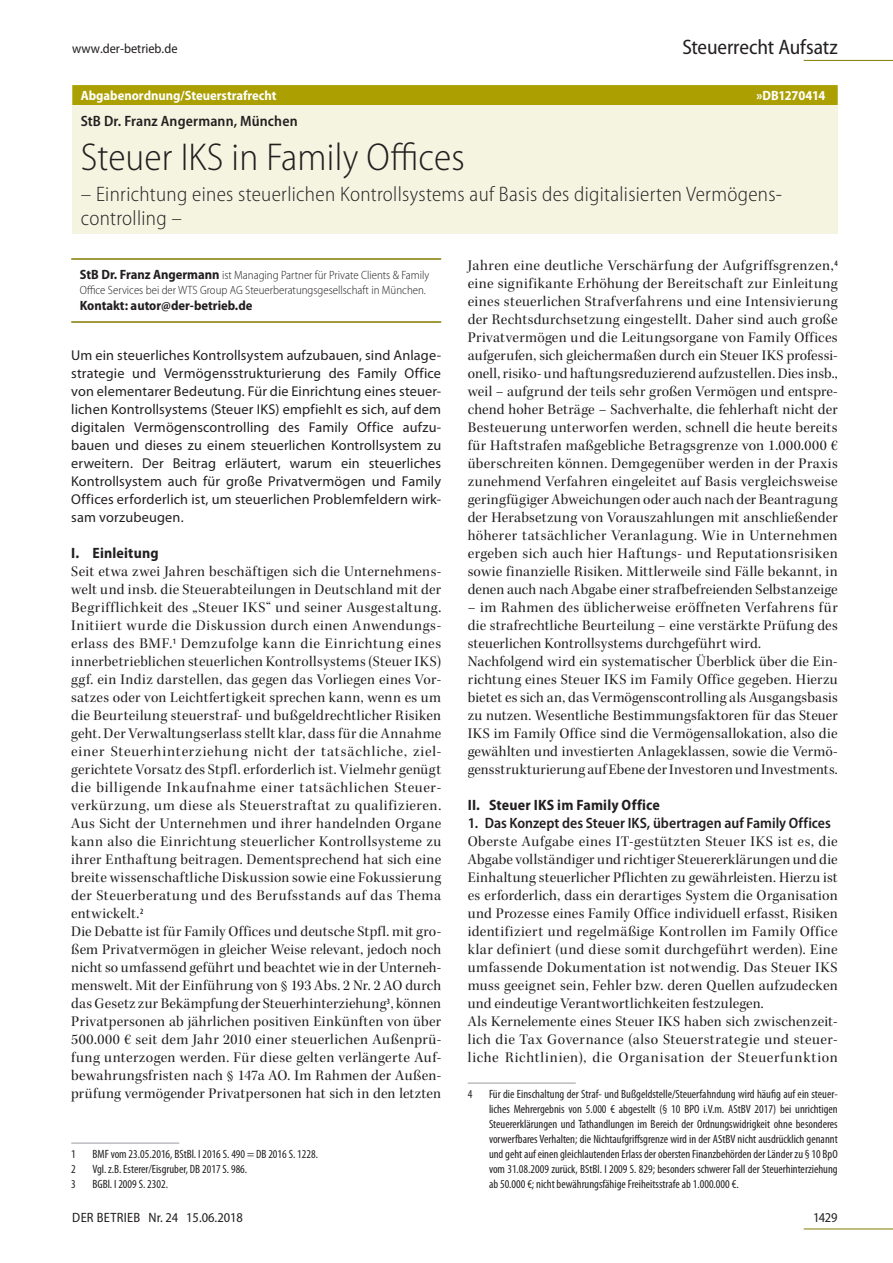
<style>
.page{position:relative;width:893px;height:1263px;background:#fff}
.page>*{position:absolute;margin:0;border:0;box-sizing:border-box;transform-origin:0 0}
.TITEL-2SP{font:300 semi-condensed 39px "Myriad Pro";letter-spacing:.005em;color:#231f20}
.UTITEL-2SP{font:300 semi-condensed 21px/24px "Myriad Pro";letter-spacing:.015em;color:#231f20}
.t1{font:semi-condensed 21px "Myriad Pro";letter-spacing:-.01em;color:#231f20}
.ABS{font:15px/18px "Kepler Std Subh";letter-spacing:.02em;color:#231f20;text-align:justify}
.ZWIUE-2{font:600 semi-condensed 15px "Myriad Pro";color:#231f20}
.ZWIUE-1{font:700 semi-condensed 15px "Myriad Pro";letter-spacing:.01em;color:#231f20}
.AUTORENZEILE{font:600 semi-condensed 15px "Myriad Pro";letter-spacing:.01em;color:#231f20}
.ABSTRACT{font:14.25px/18px "Myriad Pro";letter-spacing:.01em;color:#231f20;text-align:justify}
.SEITENZAHL_RECHTS_MA{font:semi-condensed 13.5px "Myriad Pro";color:#231f20}
.RUBRIK-2SP{font:700 semi-condensed 13.5px "Myriad Pro";color:#fff}
.BIO{font:700 semi-condensed 13.5px "Myriad Pro";color:#231f20}
.RUBRIK-2SP-2{font:700 semi-condensed 13.5px "Myriad Pro";letter-spacing:-.02em;color:#fff}
.FUSSNOTE{font:condensed 12px/15px "Myriad Pro";color:#231f20;text-align:justify}
.BIO-2{font:300 semi-condensed 12px/14.4px "Myriad Pro";color:#231f20}
.s1{font-weight:700;font-size:13.5px}
</style>
<div class="page">
<hr style="left:804px;top:1228px;width:89px;height:1px;background:#837a00">
<hr style="left:804px;top:60px;width:89px;height:1px;background:#837a00">
<hr style="left:71px;top:258px;width:370px;height:2px;background:#837a00">
<hr style="left:71px;top:321px;width:370px;height:2px;background:#837a00">
<hr style="left:71px;top:1142px;width:108px;height:2px;background:#bcbdc0">
<div style="left:72px;top:85px;width:766px;height:21px;background:#ab9f01"></div>
<div style="left:72px;top:106px;width:766px;height:128px;background:#f5f4e1"></div>
<hr style="left:468px;top:1082px;width:108px;height:2px;background:#bcbdc0">
<p class="SEITENZAHL_RECHTS_MA" style="left:72px;top:40px;width:107px">www.der-betrieb.de</p>
<h2 class="t1" style="left:682px;top:34px;width:157px">Steuerrecht Aufsatz</h2>
<p class="RUBRIK-2SP" style="left:81px;top:87px;width:197px">Abgabenordnung/Steuerstrafrecht</p>
<p class="RUBRIK-2SP-2" style="left:756px;top:87px;width:70px">»DB1270414</p>
<p class="AUTORENZEILE" style="left:81px;top:111px;width:218px">StB Dr. Franz Angermann, München</p>
<p class="TITEL-2SP" style="left:81px;top:134px;width:385px">Steuer IKS in Family Offices</p>
<p class="UTITEL-2SP" style="left:81px;top:182px;width:703px">– Einrichtung eines steuerlichen Kontrollsystems auf Basis des digitalisierten Vermögens&shy;controlling –</p>
<p class="ABS" style="left:468px;top:257px;width:372px">Jahren eine deutliche Verschärfung der Aufgriffsgrenzen,<sup>4 </sup>eine signifikante Erhöhung der Bereitschaft zur Einleitung eines steuerlichen Strafverfahrens und eine Intensivierung der Rechtsdurchsetzung eingestellt. Daher sind auch große Privatvermögen und die Leitungsorgane von Family Offices aufgerufen, sich gleichermaßen durch ein Steuer IKS professi&shy;onell, risiko- und haftungsreduzierend aufzustellen. Dies insb., weil – aufgrund der teils sehr großen Vermögen und entspre&shy;chend hoher Beträge – Sachverhalte, die fehlerhaft nicht der Besteuerung unterworfen werden, schnell die heute bereits für Haftstrafen maßgebliche Betragsgrenze von 1.000.000 € überschreiten können. Demgegenüber werden in der Praxis zunehmend Verfahren eingeleitet auf Basis vergleichsweise geringfügiger Abweichungen oder auch nach der Beantragung der Herabsetzung von Vorauszahlungen mit anschließender höherer tatsächlicher Veranlagung. Wie in Unternehmen ergeben sich auch hier Haftungs- und Reputationsrisiken sowie finanzielle Risiken. Mittlerweile sind Fälle bekannt, in denen auch nach Abgabe einer strafbefreienden Selbstanzeige</p>
<p class="ABS" style="left:468px;top:599px;width:371px">– im Rahmen des üblicherweise eröffneten Verfahrens für die strafrechtliche Beurteilung – eine verstärkte Prüfung des steuerlichen Kontrollsystems durchgeführt wird.</p>
<p class="ABS" style="left:468px;top:653px;width:371px">Nachfolgend wird ein systematischer Überblick über die Ein&shy;richtung eines Steuer IKS im Family Office gegeben. Hierzu bietet es sich an, das Vermögenscontrolling als Ausgangsbasis zu nutzen. Wesentliche Bestimmungsfaktoren für das Steuer IKS im Family Office sind die Vermögensallokation, also die gewählten und investierten Anlageklassen, sowie die Vermö&shy;gensstrukturierung auf Ebene der Investoren und Investments.</p>
<p class="ZWIUE-1" style="left:468px;top:795px;width:194px">II. Steuer IKS im Family Office</p>
<p class="ZWIUE-2" style="left:468px;top:814px;width:365px">1. Das Konzept des Steuer IKS, übertragen auf Family Offices</p>
<p class="ABS" style="left:468px;top:833px;width:371px">Oberste Aufgabe eines IT-gestützten Steuer IKS ist es, die Abgabe vollständiger und richtiger Steuererklärungen und die Einhaltung steuerlicher Pflichten zu gewährleisten. Hierzu ist es erforderlich, dass ein derartiges System die Organisation und Prozesse eines Family Office individuell erfasst, Risiken identifiziert und regelmäßige Kontrollen im Family Office klar definiert (und diese somit durchgeführt werden). Eine umfassende Dokumentation ist notwendig. Das Steuer IKS muss geeignet sein, Fehler bzw. deren Quellen aufzudecken und eindeutige Verantwortlichkeiten festzulegen.</p>
<p class="ABS" style="left:468px;top:1013px;width:371px">Als Kernelemente eines Steuer IKS haben sich zwischenzeit&shy;lich die Tax Governance (also Steuerstrategie und steuer&shy;liche Richtlinien), die Organisation der Steuerfunktion</p>
<p class="FUSSNOTE" style="left:468px;top:1086px;width:6px">4</p>
<p class="FUSSNOTE" style="left:489px;top:1086px;width:350px">Für die Einschaltung der Straf- und Bußgeldstelle/Steuerfahndung wird häufig auf ein steuer&shy;liches Mehrergebnis von 5.000 € abgestellt (§ 10 BPO i.V.m. AStBV 2017) bei unrichtigen Steuererklärungen und Tathandlungen im Bereich der Ordnungswidrigkeit ohne besonderes vorwerfbares Verhalten; die Nichtaufgriffsgrenze wird in der AStBV nicht ausdrücklich genannt und geht auf einen gleichlautenden Erlass der obersten Finanzbehörden der Länder zu § 10 BpO vom 31.08.2009 zurück, BStBl. I 2009 S. 829; besonders schwerer Fall der Steuerhinterziehung ab 50.000 €; nicht bewährungsfähige Freiheitsstrafe ab 1.000.000 €.</p>
<p class="BIO-2" style="left:80px;top:268px;width:351px"><span class="s1">StB Dr. Franz Angermann</span> ist Managing Partner für Private Clients &amp; Family<br>Office Services bei der WTS Group AG Steuerberatungsgesellschaft in München.</p>
<p class="BIO" style="left:80px;top:297px;width:174px">Kontakt: autor@der-betrieb.de</p>
<p class="ABSTRACT" style="left:71px;top:346px;width:371px">Um ein steuerliches Kontrollsystem aufzubauen, sind Anlage&shy;strategie und Vermögensstrukturierung des Family Office von elementarer Bedeutung. Für die Einrichtung eines steuer&shy;lichen Kontrollsystems (Steuer IKS) empfiehlt es sich, auf dem digitalen Vermögenscontrolling des Family Office aufzu&shy;bauen und dieses zu einem steuerlichen Kontrollsystem zu erweitern. Der Beitrag erläutert, warum ein steuerliches Kontrollsystem auch für große Privatvermögen und Family Offices erforderlich ist, um steuerlichen Problemfeldern wirk&shy;sam vorzubeugen.</p>
<p class="ZWIUE-1" style="left:71px;top:543px;width:89px">I. Einleitung</p>
<p class="ABS" style="left:71px;top:563px;width:371px">Seit etwa zwei Jahren beschäftigen sich die Unternehmens&shy;welt und insb. die Steuerabteilungen in Deutschland mit der Begrifflichkeit des „Steuer IKS“ und seiner Ausgestaltung.<br>Initiiert wurde die Diskussion durch einen Anwendungs&shy;erlass des BMF.<sup>1</sup> Demzufolge kann die Einrichtung eines innerbetrieblichen steuerlichen Kontrollsystems (Steuer IKS) ggf. ein Indiz darstellen, das gegen das Vorliegen eines Vor&shy;satzes oder von Leichtfertigkeit sprechen kann, wenn es um die Beurteilung steuerstraf- und bußgeldrechtlicher Risiken geht. Der Verwaltungserlass stellt klar, dass für die Annahme einer Steuerhinterziehung nicht der tatsächliche, ziel&shy;gerichtete Vorsatz des Stpfl. erforderlich ist. Vielmehr genügt die billigende Inkaufnahme einer tatsächlichen Steuer&shy;verkürzung, um diese als Steuerstraftat zu qualifizieren.<br>Aus Sicht der Unternehmen und ihrer handelnden Organe kann also die Einrichtung steuerlicher Kontrollsysteme zu ihrer Enthaftung beitragen. Dementsprechend hat sich eine breite wissenschaftliche Diskussion sowie eine Fokussierung der Steuerberatung und des Berufsstands auf das Thema entwickelt.<sup>2</sup></p>
<p class="ABS" style="left:71px;top:923px;width:371px">Die Debatte ist für Family Offices und deutsche Stpfl. mit gro&shy;ßem Privatvermögen in gleicher Weise relevant, jedoch noch nicht so umfassend geführt und beachtet wie in der Unterneh&shy;menswelt. Mit der Einführung von § 193 Abs. 2 Nr. 2 AO durch das Gesetz zur Bekämpfung der Steuerhinterziehung<sup>3</sup>, können Privatpersonen ab jährlichen positiven Einkünften von über 500.000 € seit dem Jahr 2010 einer steuerlichen Außenprü&shy;fung unterzogen werden. Für diese gelten verlängerte Auf&shy;bewahrungsfristen nach § 147a AO. Im Rahmen der Außen&shy;prüfung vermögender Privatpersonen hat sich in den letzten</p>
<p class="FUSSNOTE" style="left:71px;top:1146px;width:6px">1</p>
<p class="FUSSNOTE" style="left:92px;top:1146px;width:227px">BMF vom 23.05.2016, BStBl. I 2016 S. 490 = DB 2016 S. 1228.</p>
<p class="FUSSNOTE" style="left:71px;top:1161px;width:6px">2</p>
<p class="FUSSNOTE" style="left:92px;top:1161px;width:156px">Vgl. z.B. Esterer/Eisgruber, DB 2017 S. 986.</p>
<p class="FUSSNOTE" style="left:71px;top:1176px;width:6px">3</p>
<p class="FUSSNOTE" style="left:92px;top:1176px;width:77px">BGBl. I 2009 S. 2302.</p>
<p class="SEITENZAHL_RECHTS_MA" style="left:72px;top:1209px;width:172px">DER BETRIEB Nr. 24 15.06.2018</p>
<p class="SEITENZAHL_RECHTS_MA" style="left:813px;top:1209px;width:26px">1429</p>
</div>
